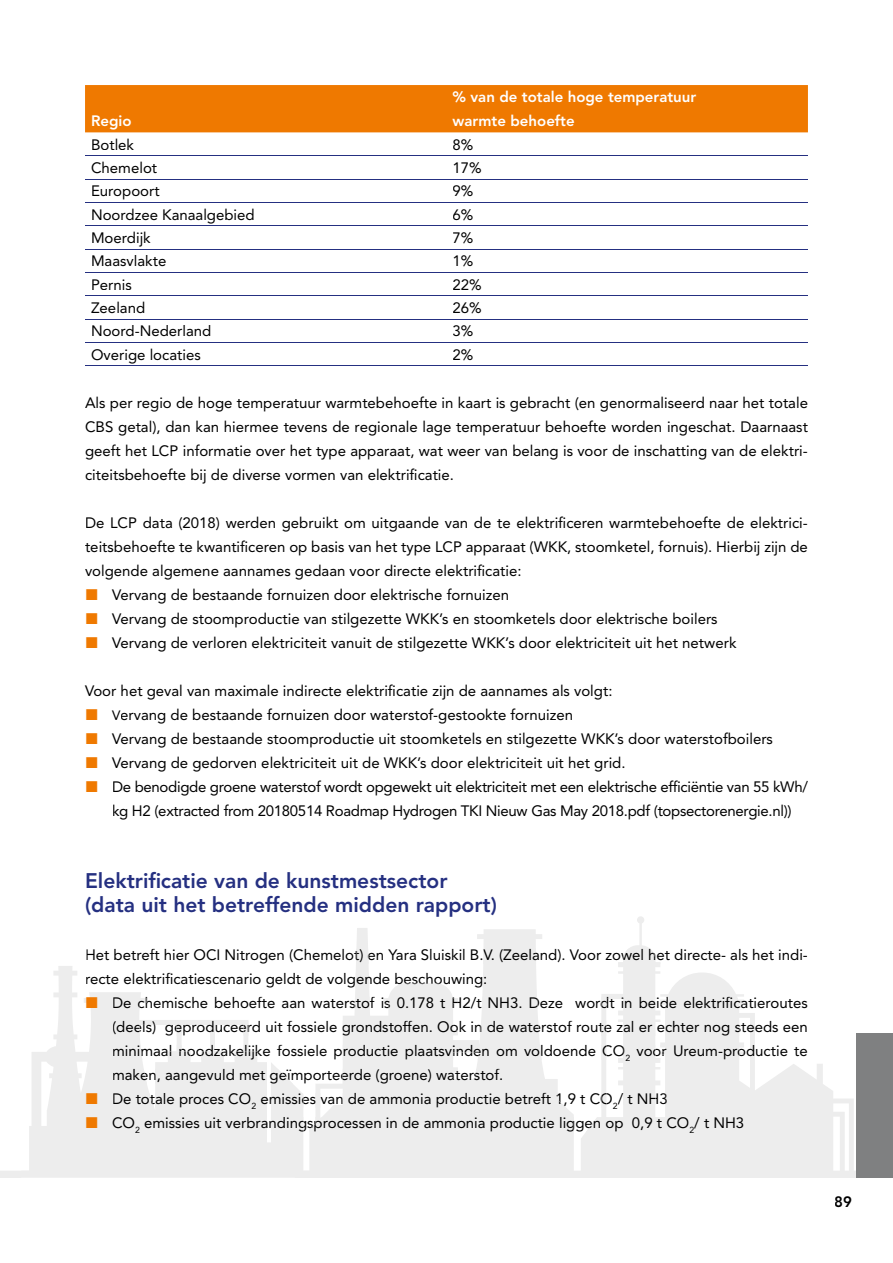
<style>
.page{position:relative;width:893px;height:1263px;background:#fff}
.page>*{position:absolute;margin:0;border:0;box-sizing:border-box;transform-origin:0 0}
.t1{font:800 21px/24px "Avenir LT Std";color:#253081}
.t2{font:15px/24px "Avenir LT Std";color:#000}
.t3{font:800 15px/24px "Avenir LT Std";color:#fff}
.t4{font:800 15px "Avenir LT Std";color:#000}
.s1{font-size:13.5px}
</style>
<div class="page">
<svg style="left:0;top:916px;width:893px;height:262px"></svg>
<div style="left:856px;top:875px;width:37px;height:145px;background:#fff"></div>
<div style="left:856px;top:1034px;width:37px;height:144px;background:#7f8081"></div>
<div style="left:85px;top:85px;width:723px;height:47px;background:#ef7900"></div>
<hr style="left:85px;top:155px;width:361px;height:1px;background:#253081">
<hr style="left:446px;top:155px;width:362px;height:1px;background:#253081">
<hr style="left:85px;top:179px;width:361px;height:1px;background:#253081">
<hr style="left:446px;top:179px;width:362px;height:1px;background:#253081">
<hr style="left:85px;top:202px;width:361px;height:1px;background:#253081">
<hr style="left:446px;top:202px;width:362px;height:1px;background:#253081">
<hr style="left:85px;top:225px;width:361px;height:1px;background:#253081">
<hr style="left:446px;top:225px;width:362px;height:1px;background:#253081">
<hr style="left:85px;top:249px;width:361px;height:1px;background:#253081">
<hr style="left:446px;top:249px;width:362px;height:1px;background:#253081">
<hr style="left:85px;top:272px;width:361px;height:1px;background:#253081">
<hr style="left:446px;top:272px;width:362px;height:1px;background:#253081">
<hr style="left:85px;top:295px;width:361px;height:1px;background:#253081">
<hr style="left:446px;top:295px;width:362px;height:1px;background:#253081">
<hr style="left:85px;top:319px;width:361px;height:1px;background:#253081">
<hr style="left:446px;top:319px;width:362px;height:1px;background:#253081">
<hr style="left:85px;top:342px;width:361px;height:1px;background:#253081">
<hr style="left:446px;top:342px;width:362px;height:1px;background:#253081">
<hr style="left:85px;top:365px;width:361px;height:1px;background:#253081">
<hr style="left:446px;top:365px;width:362px;height:1px;background:#253081">
<svg style="left:356px;top:949px;width:304px;height:15px"></svg>
<svg style="left:355px;top:973px;width:131px;height:15px"></svg>
<svg style="left:113px;top:997px;width:631px;height:12px"></svg>
<svg style="left:113px;top:1021px;width:642px;height:15px"></svg>
<svg style="left:113px;top:1045px;width:642px;height:16px"></svg>
<svg style="left:113px;top:1069px;width:389px;height:15px"></svg>
<svg style="left:113px;top:1093px;width:493px;height:16px"></svg>
<svg style="left:623px;top:1093px;width:44px;height:12px"></svg>
<div style="left:113px;top:1117px;width:21px;height:11px;background:#ededed"></div>
<div style="left:136px;top:1117px;width:558px;height:16px;background:#ededed"></div>
<div style="left:694px;top:1117px;width:49px;height:12px;background:#ededed"></div>
<svg style="left:86px;top:997px;width:11px;height:11px"></svg>
<svg style="left:86px;top:1093px;width:11px;height:11px"></svg>
<svg style="left:86px;top:1117px;width:11px;height:11px"></svg>
<p class="t3" style="left:91px;top:109px;width:42px">Regio</p>
<p class="t3" style="left:452px;top:85px;width:245px">% van de totale hoge temperatuur warmte behoefte</p>
<p class="t2" style="left:91px;top:133px;width:45px">Botlek</p>
<p class="t2" style="left:452px;top:133px;width:22px">8%</p>
<p class="t2" style="left:91px;top:156px;width:68px">Chemelot</p>
<p class="t2" style="left:452px;top:156px;width:31px">17%</p>
<p class="t2" style="left:91px;top:179px;width:70px">Europoort</p>
<p class="t2" style="left:452px;top:179px;width:22px">9%</p>
<p class="t2" style="left:91px;top:203px;width:165px">Noordzee Kanaalgebied</p>
<p class="t2" style="left:452px;top:203px;width:22px">6%</p>
<p class="t2" style="left:91px;top:226px;width:61px">Moerdijk</p>
<p class="t2" style="left:452px;top:226px;width:22px">7%</p>
<p class="t2" style="left:91px;top:249px;width:77px">Maasvlakte</p>
<p class="t2" style="left:452px;top:249px;width:22px">1%</p>
<p class="t2" style="left:91px;top:273px;width:42px">Pernis</p>
<p class="t2" style="left:452px;top:273px;width:31px">22%</p>
<p class="t2" style="left:91px;top:296px;width:56px">Zeeland</p>
<p class="t2" style="left:452px;top:296px;width:31px">26%</p>
<p class="t2" style="left:91px;top:319px;width:122px">Noord-Nederland</p>
<p class="t2" style="left:452px;top:319px;width:22px">3%</p>
<p class="t2" style="left:91px;top:343px;width:111px">Overige locaties</p>
<p class="t2" style="left:452px;top:343px;width:22px">2%</p>
<p class="t2" style="left:85px;top:391px;width:724px;text-align:justify">Als per regio de hoge temperatuur warmtebehoefte in kaart is gebracht (en genormaliseerd naar het totale CBS getal), dan kan hiermee tevens de regionale lage temperatuur behoefte worden ingeschat. Daarnaast geeft het LCP informatie over het type apparaat, wat weer van belang is voor de inschatting van de elektri&shy;citeitsbehoefte bij de diverse vormen van elektrificatie.</p>
<p class="t2" style="left:85px;top:511px;width:724px">De LCP data (2018) werden gebruikt om uitgaande van de te elektrificeren warmtebehoefte de elektrici-</p>
<p class="t2" style="left:85px;top:535px;width:724px">teitsbehoefte te kwantificeren op basis van het type LCP apparaat (WKK, stoomketel, fornuis). Hierbij zijn de</p>
<p class="t2" style="left:85px;top:559px;width:438px">volgende algemene aannames gedaan voor directe elektrificatie:</p>
<p class="t2" style="left:112px;top:583px;width:399px">Vervang de bestaande fornuizen door elektrische fornuizen</p>
<p class="t2" style="left:112px;top:607px;width:607px">Vervang de stoomproductie van stilgezette WKK’s en stoomketels door elektrische boilers</p>
<p class="t2" style="left:112px;top:631px;width:626px">Vervang de verloren elektriciteit vanuit de stilgezette WKK’s door elektriciteit uit het netwerk</p>
<p class="t2" style="left:112px;top:679px;width:697px;text-indent:-27px">Voor het geval van maximale indirecte elektrificatie zijn de aannames als volgt:<br><span class="s1">V</span>ervang de bestaande fornuizen door waterstof-gestookte fornuizen<br>Vervang de bestaande stoomproductie uit stoomketels en stilgezette WKK’s door waterstofboilers Vervang de gedorven elektriciteit uit de WKK’s door elektriciteit uit het grid.<br>De benodigde groene waterstof wordt opgewekt uit elektriciteit met een elektrische efficiëntie van 55 kWh/ kg H2 (extracted from 20180514 Roadmap Hydrogen TKI Nieuw Gas May 2018.pdf (topsectorenergie.nl))</p>
<h1 class="t1" style="left:85px;top:869px;width:413px">Elektrificatie van de kunstmestsector (data uit het betreffende midden rapport)</h1>
<p class="t2" style="left:85px;top:943px;width:724px">Het betreft hier OCI Nitrogen (Chemelot) en Yara Sluiskil B.V. (Zeeland). Voor zowel het directe- als het indi&shy;recte elektrificatiescenario geldt de volgende beschouwing:</p>
<p class="t2" style="left:112px;top:991px;width:697px">De chemische behoefte aan waterstof is 0.178 t H2/t NH3. Deze wordt in beide elektrificatieroutes (deels) geproduceerd uit fossiele grondstoffen. Ook in de waterstof route zal er echter nog steeds een minimaal noodzakelijke fossiele productie plaatsvinden om voldoende CO<sub>2</sub> voor Ureum-productie te maken, aangevuld met geïmporteerde (groene) waterstof.<br>De totale proces CO<sub>2</sub> emissies van de ammonia productie betreft 1,9 t CO<sub>2</sub>/ t NH3<br>CO<sub>2</sub> emissies uit verbrandingsprocessen in de ammonia productie liggen op 0,9 t CO<sub>2</sub>/ t NH3</p>
<p class="t4" style="left:834px;top:1193px;width:19px">89</p>
</div>
